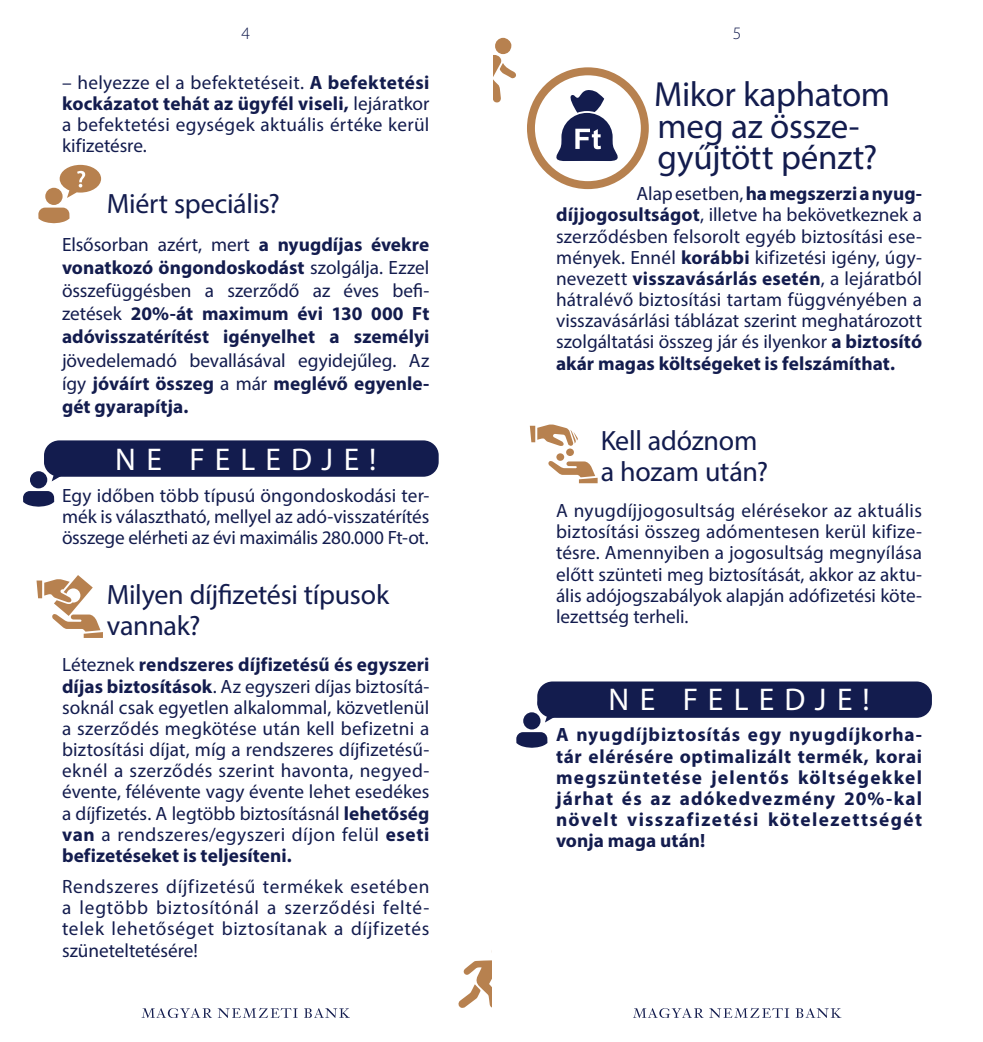
<style>
.page{position:relative;width:983px;height:1042px;background:#fff}
.page>*{position:absolute;margin:0;border:0;box-sizing:border-box;transform-origin:0 0}
.t1{font:35px/31.5px "Myriad Pro";letter-spacing:-.01em;color:#131c4e}
.t2{font:31.5px "Myriad Pro";letter-spacing:.325em;color:#fff}
.t3{font:28px/30.8px "Myriad Pro";letter-spacing:-.01em;color:#131c4e}
.t4{font:19.25px/21.2px "Myriad Pro";color:#131c4e;text-align:justify}
.t5{font:700 19.25px/21.2px "Myriad Pro";letter-spacing:.005em;color:#131c4e;text-align:justify}
.t6{font:300 17.5px "Myriad Pro";color:#131c4e}
.s1{font-weight:700}
.s2{font-weight:400}
</style>
<div class="page">
<svg style="left:141px;top:1008px;width:209px;height:10px"></svg>
<svg style="left:633px;top:1008px;width:208px;height:10px"></svg>
<svg style="left:458px;top:960px;width:33px;height:48px"></svg>
<div style="left:495px;top:38px;width:16px;height:16px;background:#b7814f;border-radius:50%"></div>
<svg style="left:493px;top:55px;width:23px;height:48px"></svg>
<div style="left:523px;top:712px;width:17px;height:17px;background:#131c4e;border-radius:50%"></div>
<svg style="left:516px;top:732px;width:31px;height:16px"></svg>
<svg style="left:537px;top:689px;width:16px;height:33px"></svg>
<div style="left:537px;top:681px;width:394px;height:37px;background:#131c4e;border-radius:15px"></div>
<div style="left:30px;top:471px;width:17px;height:17px;background:#131c4e;border-radius:50%"></div>
<svg style="left:23px;top:491px;width:31px;height:16px"></svg>
<svg style="left:44px;top:448px;width:16px;height:33px"></svg>
<div style="left:44px;top:440px;width:394px;height:37px;background:#131c4e;border-radius:15px"></div>
<svg style="left:556px;top:90px;width:62px;height:71px"></svg>
<div style="left:527px;top:67px;width:121px;height:122px;border:8px solid #b7814f;border-radius:50%"></div>
<div style="left:566px;top:448px;width:7px;height:8px;background:#b7814f;border-radius:50%"></div>
<div style="left:556px;top:453px;width:8px;height:8px;background:#b7814f;border-radius:50%"></div>
<svg style="left:529px;top:424px;width:49px;height:22px"></svg>
<svg style="left:548px;top:460px;width:49px;height:23px"></svg>
<div style="left:45px;top:188px;width:18px;height:17px;background:#b7814f;border-radius:50%"></div>
<svg style="left:38px;top:208px;width:31px;height:15px"></svg>
<svg style="left:60px;top:165px;width:41px;height:33px"></svg>
<svg style="left:37px;top:575px;width:66px;height:63px"></svg>
<p class="t6" style="left:241px;top:24px;width:10px">4</p>
<p class="t6" style="left:732px;top:24px;width:10px">5</p>
<p class="t4" style="left:62px;top:72px;width:369px">– helyezze el a befektetéseit. <span class="s1">A befektetési kockázatot tehát az ügyfél viseli,</span> lejáratkor a befektetési egységek aktuális értéke kerül kifizetésre.</p>
<h3 class="t3" style="left:107px;top:188px;width:175px">Miért speciális?</h3>
<p class="t5" style="left:62px;top:232px;width:369px;line-height:23.1px"><span class="s2">Elsősorban azért, mert</span> a nyugdíjas évekre vonatkozó öngondoskodást <span class="s2">szolgálja. Ezzel összefüggésben a szerződő az éves befi&shy;zetések</span> 20%-át maximum évi 130 000 Ft adóvisszatérítést igényelhet a személyi</p>
<p class="t4" style="left:62px;top:348px;width:369px;line-height:23.1px">jövedelemadó bevallásával egyidejűleg. Az így <span class="s1">jóváírt összeg</span> a már <span class="s1">meglévő egyenle&shy;gét gyarapítja.</span></p>
<h2 class="t2" style="left:115px;top:440px;width:263px">NE FELEDJE!</h2>
<p class="t4" style="left:62px;top:484px;width:369px">Egy időben több típusú öngondoskodási ter&shy;mék is választható, mellyel az adó-visszatérítés összege elérheti az évi maximális 280.000 Ft-ot.</p>
<h3 class="t3" style="left:107px;top:579px;width:284px">Milyen díjfizetési típusok vannak?</h3>
<p class="t4" style="left:62px;top:654px;width:369px">Léteznek <span class="s1">rendszeres díjfizetésű és egyszeri díjas biztosítások</span>. Az egyszeri díjas biztosítá&shy;soknál csak egyetlen alkalommal, közvetlenül a szerződés megkötése után kell befizetni a biztosítási díjat, míg a rendszeres díjfizetésű&shy;eknél a szerződés szerint havonta, negyed&shy;évente, félévente vagy évente lehet esedékes a díjfizetés. A legtöbb biztosításnál <span class="s1">lehetőség van</span> a rendszeres/egyszeri díjon felül <span class="s1">eseti befizetéseket is teljesíteni.</span></p>
<p class="t4" style="left:62px;top:875px;width:369px">Rendszeres díjfizetésű termékek esetében a legtöbb biztosítónál a szerződési felté&shy;telek lehetőséget biztosítanak a díjfizetés szüneteltetésére!</p>
<h1 class="t1" style="left:654px;top:78px;width:237px">Mikor kaphatom meg az össze&shy;gyűjtött pénzt?</h1>
<p class="t4" style="left:556px;top:183px;width:367px;text-indent:81px">Alap esetben, <span class="s1">ha megszerzi a nyug&shy;díjjogosultságot</span>, illetve ha bekövetkeznek a szerződésben felsorolt egyéb biztosítási ese&shy;mények. Ennél <span class="s1">korábbi</span> kifizetési igény, úgy&shy;nevezett <span class="s1">visszavásárlás esetén</span>, a lejáratból hátralévő biztosítási tartam függvényében a visszavásárlási táblázat szerint meghatározott szolgáltatási összeg jár és ilyenkor <span class="s1">a biztosító akár magas költségeket is felszámíthat.</span></p>
<h3 class="t3" style="left:600px;top:425px;width:169px">Kell adóznom a hozam után?</h3>
<p class="t4" style="left:556px;top:499px;width:367px">A nyugdíjjogosultság elérésekor az aktuális biztosítási összeg adómentesen kerül kifize&shy;tésre. Amennyiben a jogosultság megnyílása előtt szünteti meg biztosítását, akkor az aktu&shy;ális adójogszabályok alapján adófizetési köte&shy;lezettség terheli.</p>
<h2 class="t2" style="left:608px;top:680px;width:263px">NE FELEDJE!</h2>
<p class="t5" style="left:556px;top:724px;width:367px">A nyugdíjbiztosítás egy nyugdíjkorha&shy;tár elérésére optimalizált termék, korai megszüntetése jelentős költségekkel járhat és az adókedvezmény 20%-kal növelt visszafizetési kötelezettségét vonja maga után!</p>
</div>
